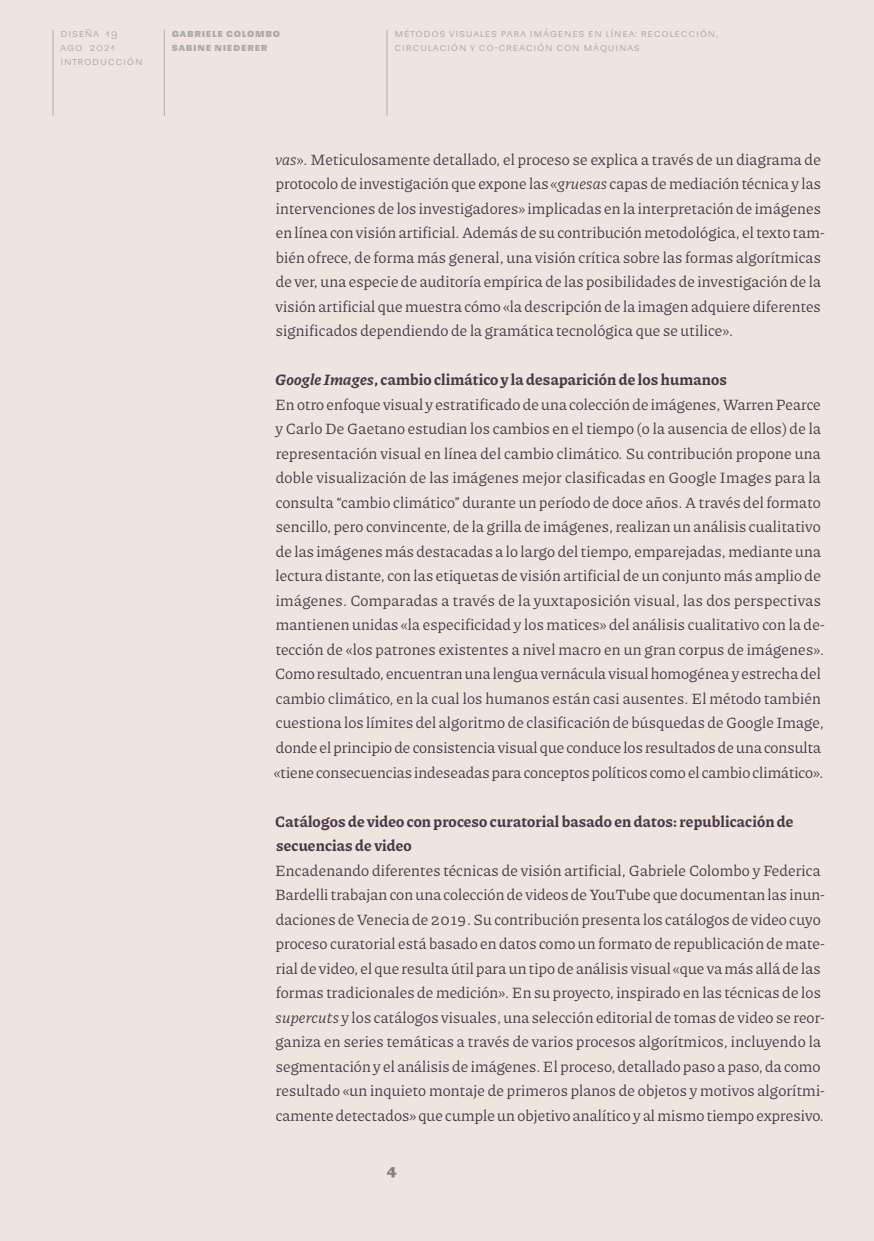
<style>
.page{position:relative;width:874px;height:1241px;background:#fff}
.page>*{position:absolute;margin:0;border:0;box-sizing:border-box;transform-origin:0 0}
.Texto_sin_sangría{font:15.75px/24.5px "Piazzolla";letter-spacing:.01em;color:#4b3844}
.Subtítulo_2{font:700 15.75px/24.5px "Piazzolla";letter-spacing:.01em;color:#4b3844}
.t1{font:700 14px "Sudamerican Grotesk";color:#828282}
.t2{font:10.5px/14px "Sudamerican Grotesk";letter-spacing:.07em;color:#ababab}
.t3{font:700 10.5px/14px "Sudamerican Grotesk";letter-spacing:.07em;color:#ababab}
.s1{font-style:italic}
</style>
<div class="page">
<div style="left:0;top:0;width:873px;height:1240px;background:#eee5e1"></div>
<hr style="left:52px;top:30px;width:1px;height:85px;background:#ababab">
<hr style="left:164px;top:30px;width:1px;height:85px;background:#ababab">
<hr style="left:386px;top:30px;width:1px;height:85px;background:#ababab">
<p class="t2" style="left:60px;top:26px;width:84px">Diseña 19<br>ago 2021 introducción</p>
<p class="t3" style="left:172px;top:26px;width:110px">Gabriele Colombo<br>Sabine Niederer</p>
<p class="t2" style="left:394px;top:26px;width:325px">Métodos visuales para imágenes en línea: recolección, circulación y co-creación con máquinas</p>
<p class="Texto_sin_sangría" style="left:275px;top:146px;width:550px"><span class="s1">vas</span>». Meticulosamente detallado, el proceso se explica a través de un diagrama de protocolo de investigación que expone las «<span class="s1">gruesas</span> capas de mediación técnica y las intervenciones de los investigadores» implicadas en la interpretación de imágenes en línea con visión artificial. Además de su contribución metodológica, el texto tam&shy;bién ofrece, de forma más general, una visión crítica sobre las formas algorítmicas de ver, una especie de auditoría empírica de las posibilidades de investigación de la visión artificial que muestra cómo «la descripción de la imagen adquiere diferentes significados dependiendo de la gramática tecnológica que se utilice».</p>
<p class="Subtítulo_2" style="left:275px;top:367px;width:453px"><span class="s1">Google Images</span>, cambio climático y la desaparición de los humanos</p>
<p class="Texto_sin_sangría" style="left:274px;top:391px;width:551px">En otro enfoque visual y estratificado de una colección de imágenes, Warren Pearce y Carlo De Gaetano estudian los cambios en el tiempo (o la ausencia de ellos) de la representación visual en línea del cambio climático. Su contribución propone una doble visualización de las imágenes mejor clasificadas en Google Images para la consulta “cambio climático” durante un período de doce años. A través del formato sencillo, pero convincente, de la grilla de imágenes, realizan un análisis cualitativo de las imágenes más destacadas a lo largo del tiempo, emparejadas, mediante una lectura distante, con las etiquetas de visión artificial de un conjunto más amplio de imágenes. Comparadas a través de la yuxtaposición visual, las dos perspectivas mantienen unidas «la especificidad y los matices» del análisis cualitativo con la de&shy;tección de «los patrones existentes a nivel macro en un gran corpus de imágenes».<br>Como resultado, encuentran una lengua vernácula visual homogénea y estrecha del cambio climático, en la cual los humanos están casi ausentes. El método también cuestiona los límites del algoritmo de clasificación de búsquedas de Google Image, donde el principio de consistencia visual que conduce los resultados de una consulta «tiene consecuencias indeseadas para conceptos políticos como el cambio climático».</p>
<p class="Subtítulo_2" style="left:275px;top:808px;width:519px">Catálogos de video con proceso curatorial basado en datos: republicación de secuencias de video</p>
<p class="Texto_sin_sangría" style="left:275px;top:857px;width:550px">Encadenando diferentes técnicas de visión artificial, Gabriele Colombo y Federica Bardelli trabajan con una colección de videos de YouTube que documentan las inun&shy;daciones de Venecia de 2019. Su contribución presenta los catálogos de video cuyo proceso curatorial está basado en datos como un formato de republicación de mate&shy;rial de video, el que resulta útil para un tipo de análisis visual «que va más allá de las formas tradicionales de medición». En su proyecto, inspirado en las técnicas de los <span class="s1">supercuts</span> y los catálogos visuales, una selección editorial de tomas de video se reor&shy;ganiza en series temáticas a través de varios procesos algorítmicos, incluyendo la segmentación y el análisis de imágenes. El proceso, detallado paso a paso, da como resultado «un inquieto montaje de primeros planos de objetos y motivos algorítmi&shy;camente detectados» que cumple un objetivo analítico y al mismo tiempo expresivo.</p>
<p class="t1" style="left:386px;top:1158px;width:12px">4</p>
</div>
